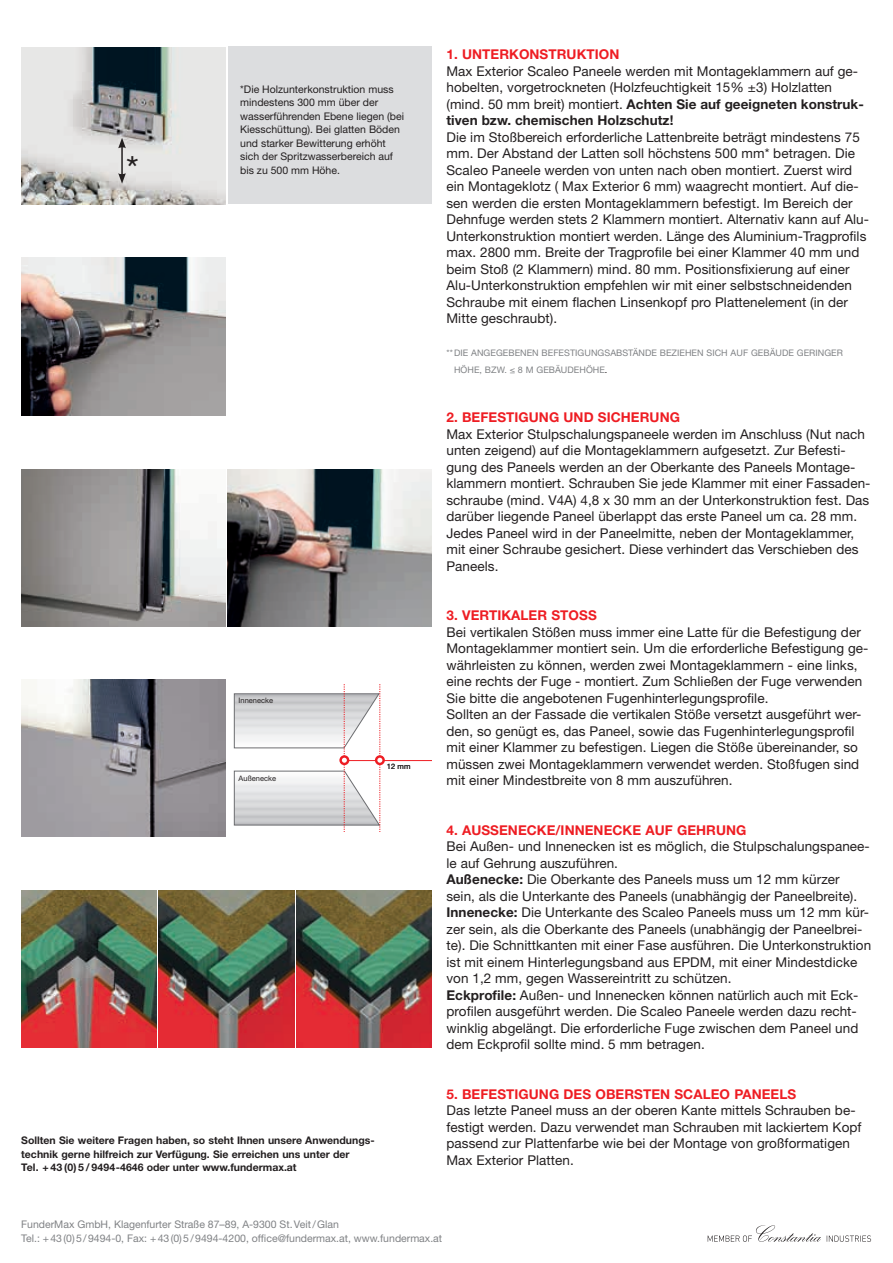
<style>
.page{position:relative;width:893px;height:1263px;background:#fff}
.page>*{position:absolute;margin:0;border:0;box-sizing:border-box;transform-origin:0 0}
.t1{font:36px "Helvetica Neue";color:#231f20}
.t2{font:13.5px/16.5px "Helvetica Neue LT Pro";letter-spacing:.005em;color:#231f20}
.t3{font:700 13.5px "Helvetica Neue LT Pro";letter-spacing:.005em;color:#ee1d23}
.t4{font:10.5px/13.5px "Helvetica Neue LT Pro";color:#231f20}
.t5{font:700 10.5px/13.5px "Helvetica Neue LT Pro";color:#231f20}
.t6{font:10.5px/13.5px "Helvetica Neue LT Pro";color:#808285}
.t7{font:9px/16.5px "Helvetica Neue LT Pro";letter-spacing:.005em;color:#808285}
.t8{font:7.5px "Helvetica Neue LT Pro";color:#231f20}
.s1{font-weight:700}
.s2{color:#231f20}
</style>
<div class="page">
<div style="left:228px;top:47px;width:204px;height:157px;background:#dcdddf"></div>
<hr style="left:344px;top:760px;width:88px;height:1px;background:#ee1d23">
<svg style="left:234px;top:684px;width:147px;height:148px"></svg>
<svg style="left:376px;top:756px;width:8px;height:8px"></svg>
<div style="left:375px;top:755px;width:10px;height:10px;border:2px solid #ee1d23;border-radius:50%"></div>
<svg style="left:827px;top:1235px;width:44px;height:7px"></svg>
<svg style="left:708px;top:1225px;width:113px;height:17px"></svg>
<img style="left:21px;top:258px;width:204px;height:157px">
<img style="left:21px;top:469px;width:204px;height:157px">
<img style="left:227px;top:469px;width:205px;height:157px">
<img style="left:21px;top:680px;width:204px;height:157px">
<img style="left:21px;top:890px;width:136px;height:157px">
<img style="left:159px;top:890px;width:135px;height:157px">
<img style="left:296px;top:890px;width:136px;height:157px">
<img style="left:21px;top:47px;width:204px;height:158px">
<hr style="left:121px;top:146px;width:2px;height:29px;background:#231f20">
<svg style="left:118px;top:138px;width:8px;height:10px"></svg>
<svg style="left:118px;top:173px;width:8px;height:11px"></svg>
<p class="t1" style="left:126px;top:143px;width:14px">*</p>
<p class="t4" style="left:240px;top:82px;width:165px">*Die Holzunterkonstruktion muss mindestens 300 mm über der wasserführenden Ebene liegen (bei<br>Kiesschüttung). Bei glatten Böden und starker Bewitterung erhöht sich der Spritzwasserbereich auf bis zu 500 mm Höhe.</p>
<p class="t8" style="left:239px;top:696px;width:36px">Innenecke</p>
<p class="t8" style="left:239px;top:773px;width:39px">Außenecke</p>
<p class="t8" style="left:387px;top:762px;width:25px">12 mm</p>
<p class="t5" style="left:21px;top:1133px;width:355px">Sollten Sie weitere Fragen haben, so steht Ihnen unsere Anwendungs&shy;technik gerne hilfreich zur Verfügung. Sie erreichen uns unter der<br>Tel. + 43 (0) 5 / 9494-4646 oder unter www.fundermax.at</p>
<p class="t3" style="left:446px;top:46px;width:174px">1. UNTERKONSTRUKTION</p>
<p class="t2" style="left:446px;top:62px;width:419px">Max Exterior Scaleo Paneele werden mit Montageklammern auf ge&shy;hobelten, vorgetrockneten (Holzfeuchtigkeit 15% ±3) Holzlatten (mind. 50 mm breit) montiert. <span class="s1">Achten Sie auf geeigneten konstruk&shy;tiven bzw. chemischen Holzschutz!</span></p>
<p class="t2" style="left:446px;top:128px;width:424px">Die im Stoßbereich erforderliche Lattenbreite beträgt mindestens 75 mm. Der Abstand der Latten soll höchstens 500 mm* betragen. Die Scaleo Paneele werden von unten nach oben montiert. Zuerst wird ein Montageklotz ( Max Exterior 6 mm) waagrecht montiert. Auf die&shy;sen werden die ersten Montageklammern befestigt. Im Bereich der Dehnfuge werden stets 2 Klammern montiert. Alternativ kann auf Alu-Unterkonstruktion montiert werden. Länge des Aluminium-Tragprofils max. 2800 mm. Breite der Tragprofile bei einer Klammer 40 mm und beim Stoß (2 Klammern) mind. 80 mm. Positionsfixierung auf einer Alu-Unterkonstruktion empfehlen wir mit einer selbstschneidenden Schraube mit einem flachen Linsenkopf pro Plattenelement (in der Mitte geschraubt).</p>
<p class="t7" style="left:454px;top:344px;width:390px;text-indent:-8px">** DIE ANGEGEBENEN BEFESTIGUNGSABSTÄNDE BEZIEHEN SICH AUF GEBÄUDE GERINGER<br>HÖHE, BZW. ≤ 8 M GEBÄUDEHÖHE<span class="s2">.</span></p>
<p class="t3" style="left:446px;top:409px;width:235px">2. BEFESTIGUNG UND SICHERUNG</p>
<p class="t2" style="left:446px;top:425px;width:425px">Max Exterior Stulpschalungspaneele werden im Anschluss (Nut nach unten zeigend) auf die Montageklammern aufgesetzt. Zur Befesti&shy;gung des Paneels werden an der Oberkante des Paneels Montage&shy;klammern montiert. Schrauben Sie jede Klammer mit einer Fassaden&shy;schraube (mind. V4A) 4,8 x 30 mm an der Unterkonstruktion fest. Das darüber liegende Paneel überlappt das erste Paneel um ca. 28 mm.<br>Jedes Paneel wird in der Paneelmitte, neben der Montageklammer, mit einer Schraube gesichert. Diese verhindert das Verschieben des Paneels.</p>
<p class="t3" style="left:446px;top:607px;width:152px">3. VERTIKALER STOSS</p>
<p class="t2" style="left:446px;top:623px;width:423px">Bei vertikalen Stößen muss immer eine Latte für die Befestigung der Montageklammer montiert sein. Um die erforderliche Befestigung ge&shy;währleisten zu können, werden zwei Montageklammern - eine links, eine rechts der Fuge - montiert. Zum Schließen der Fuge verwenden Sie bitte die angebotenen Fugenhinterlegungsprofile.</p>
<p class="t2" style="left:446px;top:706px;width:417px">Sollten an der Fassade die vertikalen Stöße versetzt ausgeführt wer&shy;den, so genügt es, das Paneel, sowie das Fugenhinterlegungsprofil mit einer Klammer zu befestigen. Liegen die Stöße übereinander, so müssen zwei Montageklammern verwendet werden. Stoßfugen sind mit einer Mindestbreite von 8 mm auszuführen.</p>
<p class="t3" style="left:446px;top:821px;width:301px">4. AUSSENECKE/INNENECKE AUF GEHRUNG</p>
<p class="t2" style="left:446px;top:838px;width:425px">Bei Außen- und Innenecken ist es möglich, die Stulpschalungspanee&shy;le auf Gehrung auszuführen.</p>
<p class="t2" style="left:446px;top:871px;width:412px"><span class="s1">Außenecke:</span> Die Oberkante des Paneels muss um 12 mm kürzer sein, als die Unterkante des Paneels (unabhängig der Paneelbreite).</p>
<p class="t2" style="left:446px;top:904px;width:426px"><span class="s1">Innenecke:</span> Die Unterkante des Scaleo Paneels muss um 12 mm kür&shy;zer sein, als die Oberkante des Paneels (unabhängig der Paneelbrei&shy;te). Die Schnittkanten mit einer Fase ausführen. Die Unterkonstruktion ist mit einem Hinterlegungsband aus EPDM, mit einer Mindestdicke von 1,2 mm, gegen Wassereintritt zu schützen.</p>
<p class="t2" style="left:446px;top:986px;width:413px;text-align:justify"><span class="s1">Eckprofile:</span> Außen- und Innenecken können natürlich auch mit Eck&shy;profilen ausgeführt werden. Die Scaleo Paneele werden dazu recht&shy;winklig abgelängt. Die erforderliche Fuge zwischen dem Paneel und dem Eckprofil sollte mind. 5 mm betragen.</p>
<p class="t3" style="left:446px;top:1085px;width:351px">5. BEFESTIGUNG DES OBERSTEN SCALEO PANEELS</p>
<p class="t2" style="left:446px;top:1102px;width:417px">Das letzte Paneel muss an der oberen Kante mittels Schrauben be&shy;festigt werden. Dazu verwendet man Schrauben mit lackiertem Kopf passend zur Plattenfarbe wie bei der Montage von großformatigen Max Exterior Platten.</p>
<p class="t6" style="left:21px;top:1217px;width:422px">FunderMax GmbH, Klagenfurter Straße 87–89, A-9300 St.Veit/Glan<br>Tel.: +43(0)5/9494-0, Fax: +43(0)5/9494-4200, office@fundermax.at, www.fundermax.at</p>
</div>
